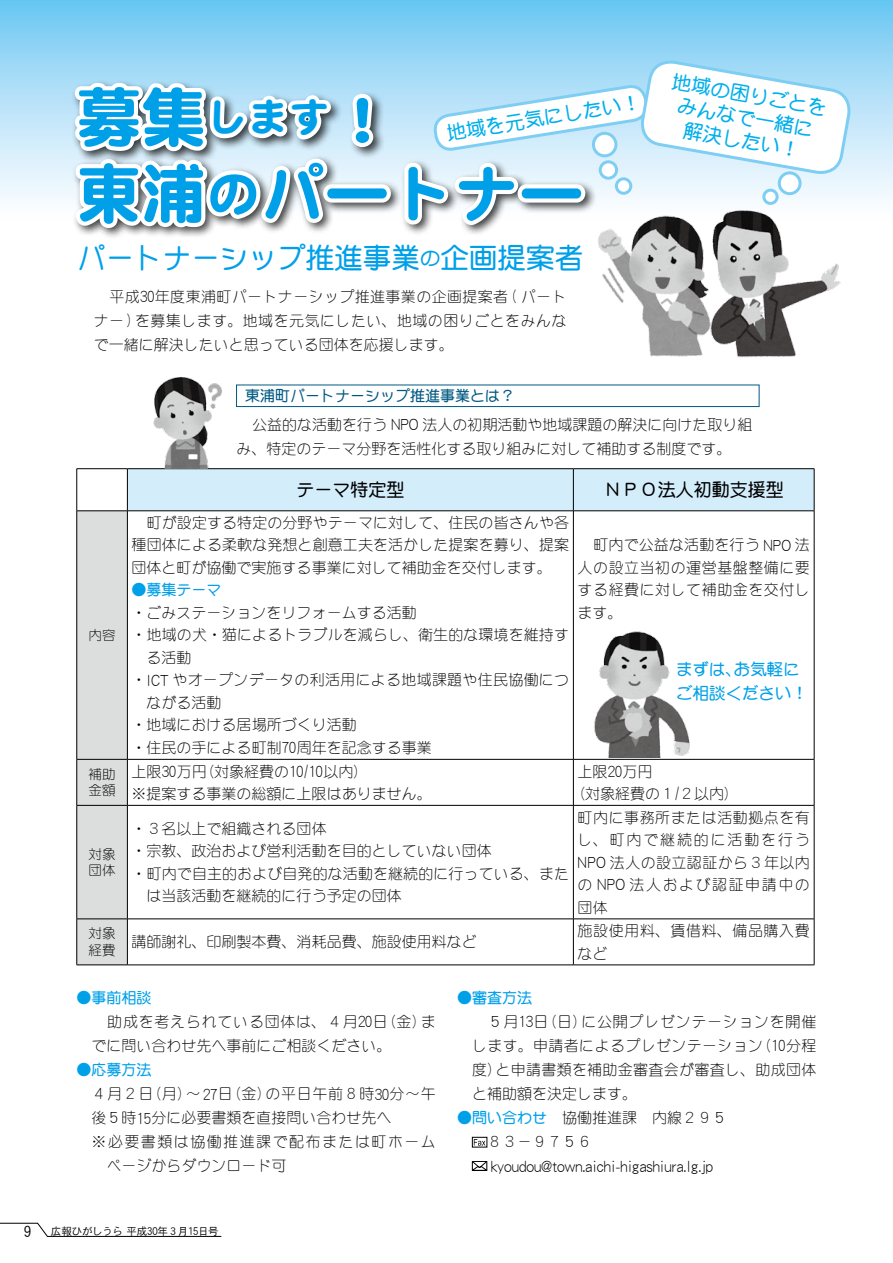
<style>
.page{position:relative;width:893px;height:1263px;background:#fff}
.page>*{position:absolute;margin:0;border:0;box-sizing:border-box;transform-origin:0 0}
.t1{font:64.8px "DF Maru Gothic Std W9";color:#00a0e9}
.t2{font:28.5px "DF Maru Gothic Std W7";color:#00a0e9}
.t3{font:19.65px/23.1px "DF Maru Gothic Std W7";color:#00afec;text-align:center}
.t4{font:18px "DF Maru Gothic Std W7";color:#000}
.t5{font:17.1px "DFSM Gothic Std W2";color:#000;scale:.88 1}
.t6{font:16.5px/24px "DF Maru Gothic Std W7";color:#00a0e9}
.t7{font:15px/22.5px "DFSM Gothic Std W2";color:#000;text-align:justify}
.t8{font:15px "DFSM Gothic Std W2";letter-spacing:.02em;color:#000}
.t9{font:15px "DFSM Gothic Std W2";letter-spacing:.045em;color:#000}
.t10{font:15px "DF Maru Gothic Std W7";color:#00a0e9}
.t11{font:15px "DFSM Gothic Std W2";letter-spacing:.1em;color:#000}
.t12{font:15px "DF Maru Gothic Std W7";color:#005982}
.t13{font:15px/22.5px "DFSM Gothic Std W2";letter-spacing:.04em;color:#000}
.t14{font:13.5px/16.5px "DFSM Gothic Std W2";color:#000}
.t15{font:10.5px "DFHS Gothic Std W3";letter-spacing:-.025em;color:#000}
.s1{font-size:41.25px}
.s2{font-size:53.7px}
.s3{font-size:20.4px}
.s4{font-size:17.1px}
.s5{font-size:12px}
.s6{font-family:"DF Maru Gothic Std W7";color:#00a0e9}
</style>
<div class="page">
<svg style="left:0;top:1223px;width:222px;height:14px"></svg>
<div style="left:0;top:0;width:893px;height:220px;background:linear-gradient(to bottom,#6ec7f2,#fff)"></div>
<svg style="left:78px;top:469px;width:736px;height:496px"></svg>
<hr style="left:77px;top:468px;width:50px;height:1px;background:#000">
<hr style="left:77px;top:469px;width:1px;height:42px;background:#000">
<hr style="left:127px;top:468px;width:446px;height:1px;background:#000">
<hr style="left:127px;top:469px;width:1px;height:42px;background:#000">
<hr style="left:573px;top:468px;width:241px;height:1px;background:#000">
<hr style="left:573px;top:469px;width:1px;height:42px;background:#000">
<hr style="left:814px;top:469px;width:1px;height:42px;background:#000">
<hr style="left:77px;top:510px;width:50px;height:1px;background:#000">
<hr style="left:77px;top:511px;width:1px;height:248px;background:#000">
<hr style="left:127px;top:510px;width:446px;height:1px;background:#000">
<hr style="left:127px;top:511px;width:1px;height:248px;background:#000">
<hr style="left:573px;top:510px;width:241px;height:1px;background:#000">
<hr style="left:573px;top:511px;width:1px;height:248px;background:#000">
<hr style="left:814px;top:511px;width:1px;height:248px;background:#000">
<hr style="left:77px;top:759px;width:50px;height:1px;background:#000">
<hr style="left:77px;top:759px;width:1px;height:46px;background:#000">
<hr style="left:127px;top:759px;width:446px;height:1px;background:#000">
<hr style="left:127px;top:759px;width:1px;height:46px;background:#000">
<hr style="left:573px;top:759px;width:241px;height:1px;background:#000">
<hr style="left:573px;top:759px;width:1px;height:46px;background:#000">
<hr style="left:814px;top:759px;width:1px;height:46px;background:#000">
<hr style="left:77px;top:805px;width:50px;height:1px;background:#000">
<hr style="left:77px;top:805px;width:1px;height:114px;background:#000">
<hr style="left:127px;top:805px;width:446px;height:1px;background:#000">
<hr style="left:127px;top:805px;width:1px;height:114px;background:#000">
<hr style="left:573px;top:805px;width:241px;height:1px;background:#000">
<hr style="left:573px;top:805px;width:1px;height:114px;background:#000">
<hr style="left:814px;top:805px;width:1px;height:114px;background:#000">
<hr style="left:77px;top:919px;width:50px;height:1px;background:#000">
<hr style="left:77px;top:919px;width:1px;height:46px;background:#000">
<hr style="left:127px;top:919px;width:446px;height:1px;background:#000">
<hr style="left:127px;top:919px;width:1px;height:46px;background:#000">
<hr style="left:573px;top:919px;width:241px;height:1px;background:#000">
<hr style="left:573px;top:919px;width:1px;height:46px;background:#000">
<hr style="left:814px;top:919px;width:1px;height:46px;background:#000">
<hr style="left:77px;top:965px;width:50px;height:1px;background:#000">
<hr style="left:127px;top:965px;width:446px;height:1px;background:#000">
<hr style="left:573px;top:965px;width:241px;height:1px;background:#000">
<img style="left:580px;top:629px;width:111px;height:128px">
<div style="left:72px;top:155px;width:525px;height:85px;background:#000;opacity:.75"></div>
<svg style="left:136px;top:232px;width:183px;height:390px"></svg>
<img style="left:594px;top:232px;width:90px;height:125px">
<svg style="left:474px;top:1139px;width:11px;height:6px"></svg>
<div style="left:472px;top:1137px;width:15px;height:10px;border:1px solid #000"></div>
<svg style="left:471px;top:1161px;width:17px;height:10px"></svg>
<svg style="left:71px;top:59px;width:781px;height:173px"></svg>
<div style="left:779px;top:173px;width:21px;height:21px;background:#fff;border-radius:50%"></div>
<div style="left:778px;top:171px;width:23px;height:24px;border:3px solid #7ecef4;border-radius:50%"></div>
<div style="left:593px;top:133px;width:23px;height:23px;background:#fff;border-radius:50%"></div>
<div style="left:592px;top:132px;width:25px;height:25px;border:3px solid #7ecef4;border-radius:50%"></div>
<div style="left:764px;top:190px;width:13px;height:13px;background:#fff;border-radius:50%"></div>
<div style="left:762px;top:189px;width:17px;height:16px;border:3px solid #7ecef4;border-radius:50%"></div>
<div style="left:616px;top:179px;width:15px;height:14px;background:#fff;border-radius:50%"></div>
<div style="left:615px;top:177px;width:17px;height:18px;border:3px solid #7ecef4;border-radius:50%"></div>
<div style="left:600px;top:162px;width:17px;height:16px;background:#fff;border-radius:50%"></div>
<div style="left:599px;top:160px;width:19px;height:20px;border:3px solid #7ecef4;border-radius:50%"></div>
<img style="left:684px;top:202px;width:161px;height:156px">
<div style="left:236px;top:385px;width:523px;height:22px;border:1px solid #005982"></div>
<h1 class="t1" style="left:77px;top:82px;width:320px">募集<span class="s1">します</span>！</h1>
<h3 class="t3" style="left:445px;top:121px;width:198px;rotate:-9deg">地域を元気にしたい！</h3>
<h1 class="t1" style="left:77px;top:159px;width:509px">東浦<span class="s2">の</span>パートナー</h1>
<h2 class="t2" style="left:77px;top:243px;width:508px">パートナーシップ推進事業<span class="s3">の</span>企画提案者</h2>
<p class="t7" style="left:94px;top:285px;width:474px;line-height:24px;text-indent:16px">平成<span class="s4">30</span>年度東浦町パートナーシップ推進事業の企画提案者 <span class="s4">(</span> パートナー<span class="s4">)</span> を募集します。地域を元気にしたい、地域の困りごとをみんなで一緒に解決したいと思っている団体を応援します。</p>
<p class="t12" style="left:245px;top:388px;width:271px">東浦町パートナーシップ推進事業とは？</p>
<h3 class="t3" style="left:674px;top:69px;width:158px;rotate:10deg">地域の困りごとをみんなで一緒に解決したい！</h3>
<p class="t7" style="left:237px;top:412px;width:517px;line-height:24px;text-indent:16px">公益的な活動を行う <span class="s4">NPO</span> 法人の初期活動や地域課題の解決に向けた取り組み、特定のテーマ分野を活性化する取り組みに対して補助する制度です。</p>
<p class="t14" style="left:89px;top:627px;width:28px">内容</p>
<p class="t4" style="left:296px;top:480px;width:109px">テーマ特定型</p>
<p class="t4" style="left:604px;top:480px;width:181px">ＮＰＯ法人初動支援型</p>
<p class="t7" style="left:132px;top:511px;width:439px">　町が設定する特定の分野やテーマに対して、住民の皆さんや各種団体による柔軟な発想と創意工夫を活かした提案を募り、提案団体と町が協働で実施する事業に対して補助金を交付します。</p>
<p class="t10" style="left:132px;top:582px;width:92px">●募集テーマ</p>
<p class="t7" style="left:132px;top:601px;width:287px">・ごみステーションをリフォームする活動</p>
<p class="t7" style="left:132px;top:624px;width:439px">・地域の犬・猫によるトラブルを減らし、衛生的な環境を維持す</p>
<p class="t7" style="left:147px;top:646px;width:46px">る活動</p>
<p class="t8" style="left:132px;top:672px;width:439px">・<span class="s4">ICT</span> やオープンデータの利活用による地域課題や住民協働につ</p>
<p class="t7" style="left:147px;top:691px;width:76px">ながる活動</p>
<p class="t7" style="left:132px;top:714px;width:226px">・地域における居場所づくり活動</p>
<p class="t7" style="left:132px;top:736px;width:302px">・住民の手による町制<span class="s4">70</span>周年を記念する事業</p>
<p class="t7" style="left:578px;top:534px;width:234px;text-indent:16px">町内で公益な活動を行う <span class="s4">NPO</span> 法人の設立当初の運営基盤整備に要する経費に対して補助金を交付します。</p>
<p class="t6" style="left:676px;top:656px;width:134px">まずは、お気軽にご相談ください！</p>
<p class="t14" style="left:89px;top:766px;width:28px">補助金額</p>
<p class="t7" style="left:132px;top:760px;width:301px">上限<span class="s4">30</span>万円（対象経費の<span class="s4">10/10</span>以内）<br>※提案する事業の総額に上限はありません。</p>
<p class="t7" style="left:570px;top:760px;width:171px;text-indent:8px">上限<span class="s4">20</span>万円<br>（対象経費の１<span class="s4">/</span>２以内）</p>
<p class="t14" style="left:89px;top:845px;width:28px">対象団体</p>
<p class="t7" style="left:132px;top:817px;width:197px">・３名以上で組織される団体</p>
<p class="t7" style="left:132px;top:839px;width:362px">・宗教、政治および営利活動を目的としていない団体</p>
<p class="t7" style="left:132px;top:862px;width:439px">・町内で自主的および自発的な活動を継続的に行っている、また</p>
<p class="t7" style="left:147px;top:884px;width:257px">は当該活動を継続的に行う予定の団体</p>
<p class="t7" style="left:578px;top:806px;width:234px">町内に事務所または活動拠点を有し、町内で継続的に活動を行う<span class="s4">NPO</span> 法人の設立認証から３年以内の <span class="s4">NPO</span> 法人および認証申請中の団体</p>
<p class="t14" style="left:89px;top:925px;width:28px">対象経費</p>
<p class="t7" style="left:132px;top:930px;width:347px">講師謝礼、印刷製本費、消耗品費、施設使用料など</p>
<p class="t13" style="left:578px;top:919px;width:234px">施設使用料、賃借料、備品購入費など</p>
<p class="t10" style="left:77px;top:990px;width:76px">●事前相談</p>
<p class="t7" style="left:92px;top:1010px;width:346px;line-height:24px">　助成を考えられている団体は、４月<span class="s4">20</span>日（金）までに問い合わせ先へ事前にご相談ください。</p>
<p class="t10" style="left:77px;top:1062px;width:76px">●応募方法</p>
<p class="t9" style="left:92px;top:1086px;width:346px">４月２日（月）～<span class="s4">27</span>日（金）の平日午前８時<span class="s4">30</span>分～午</p>
<p class="t7" style="left:92px;top:1106px;width:302px">後５時<span class="s4">15</span>分に必要書類を直接問い合わせ先へ</p>
<p class="t11" style="left:92px;top:1134px;width:346px">※必要書類は協働推進課で配布または町ホーム</p>
<p class="t7" style="left:107px;top:1154px;width:181px">ページからダウンロード可</p>
<p class="t15" style="left:24px;top:1225px;width:196px"><span class="s4">9</span> 広報ひがしうら平成<span class="s5">30</span>年３月<span class="s5">15</span>日号</p>
<p class="t10" style="left:457px;top:990px;width:76px">●審査方法</p>
<p class="t7" style="left:472px;top:1010px;width:346px;line-height:24px">　５月<span class="s4">13</span>日（日）に公開プレゼンテーションを開催します。申請者によるプレゼンテーション（<span class="s4">10</span>分程度）と申請書類を補助金審査会が審査し、助成団体と補助額を決定します。</p>
<p class="t7" style="left:487px;top:1106px;width:242px;line-height:24px;text-indent:-30px"><span class="s6">●問い合わせ　</span>協働推進課　内線２９５<br>８３－９７５６</p>
<p class="t5" style="left:491px;top:1156px;width:254px">kyoudou@town.aichi-higashiura.lg.jp</p>
</div>
